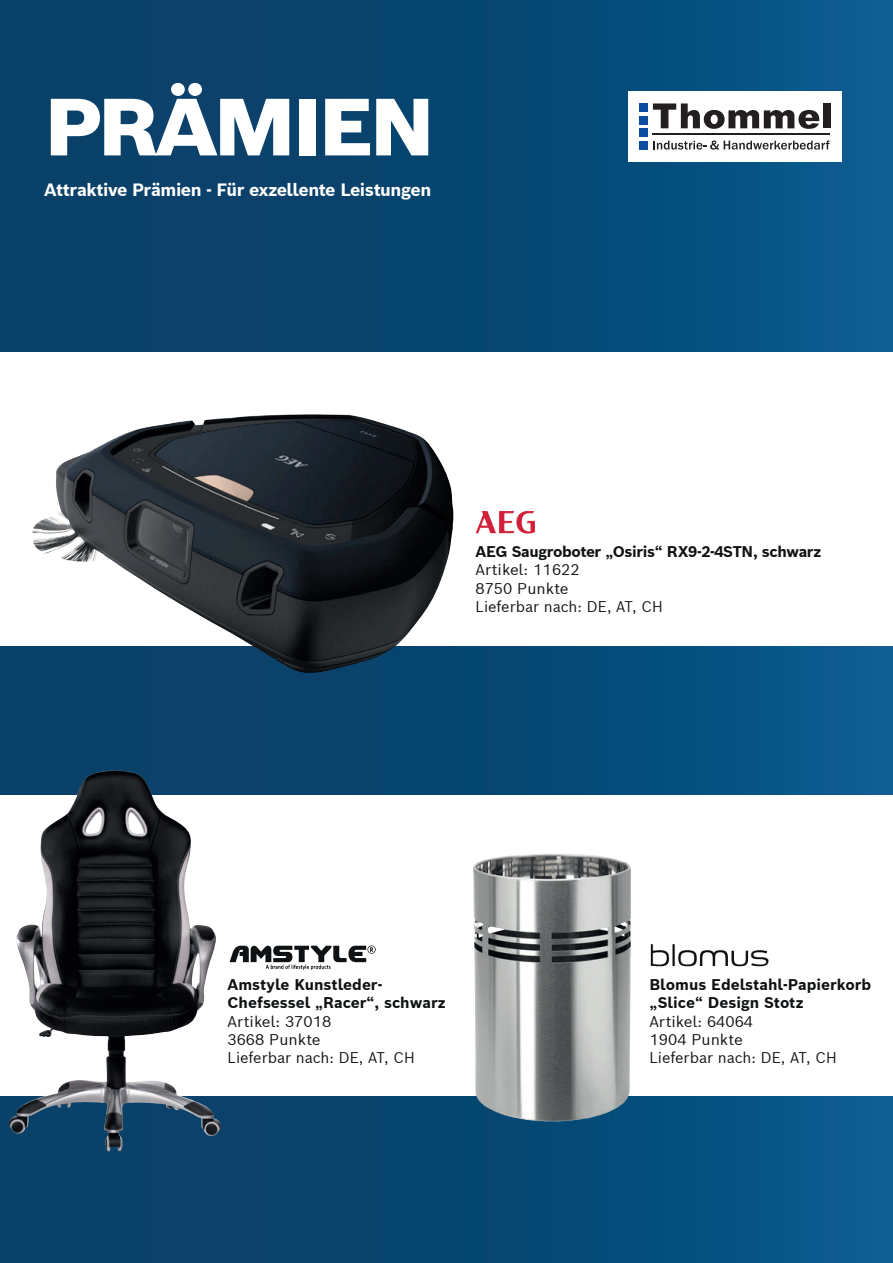
<style>
.page{position:relative;width:893px;height:1263px;background:#fff}
.page>*{position:absolute;margin:0;border:0;box-sizing:border-box;transform-origin:0 0}
.t1{font:900 79.2px "Bosch Sans";letter-spacing:-.05em;color:#fff;scale:1.05 1}
.t2{font:700 17.4px "Bosch Sans";letter-spacing:-.025em;color:#fff}
.t3{font:15.15px/18.1px "Bosch Sans";color:#0f1214}
.t4{font:700 15.15px/18.1px "Bosch Sans";color:#0f1214}
.t5{font:700 15.15px "Bosch Sans";letter-spacing:-.025em;color:#0f1214}
</style>
<div class="page">
<div style="left:0;top:0;width:893px;height:1263px;background:linear-gradient(to right,#0a3a60,#08578a)"></div>
<svg style="left:0;top:352px;width:893px;height:293px"></svg>
<div style="left:0;top:795px;width:893px;height:301px;background:#fff"></div>
<img style="left:651px;top:944px;width:77px;height:22px">
<img style="left:31px;top:414px;width:276px;height:120px">
<img style="left:473px;top:853px;width:140px;height:268px">
<img style="left:9px;top:771px;width:212px;height:380px">
<svg style="left:516px;top:511px;width:11px;height:13px"></svg>
<svg style="left:230px;top:945px;width:146px;height:25px"></svg>
<div style="left:628px;top:91px;width:213px;height:71px;background:#fff"></div>
<hr style="left:652px;top:133px;width:178px;height:2px;background:#231f20">
<div style="left:639px;top:103px;width:8px;height:9px;background:#0d4da1"></div>
<div style="left:639px;top:116px;width:8px;height:8px;background:#0d4da1"></div>
<div style="left:639px;top:129px;width:8px;height:8px;background:#0d4da1"></div>
<div style="left:639px;top:141px;width:8px;height:8px;background:#0d4da1"></div>
<div style="left:823px;top:103px;width:7px;height:25px;background:#231f20"></div>
<svg style="left:653px;top:103px;width:166px;height:26px"></svg>
<svg style="left:653px;top:140px;width:177px;height:10px"></svg>
<h1 class="t1" style="left:44px;top:74px;width:373px">PRÄMIEN</h1>
<p class="t2" style="left:44px;top:178px;width:389px">Attraktive Prämien - Für exzellente Leistungen</p>
<p class="t5" style="left:475px;top:541px;width:347px">AEG Saugroboter „Osiris“ RX9-2-4STN, schwarz</p>
<p class="t3" style="left:475px;top:560px;width:189px">Artikel: 11622<br>8750 Punkte<br>Lieferbar nach: DE, AT, CH</p>
<p class="t4" style="left:227px;top:975px;width:220px">Amstyle Kunstleder-<br>Chefsessel „Racer“, schwarz</p>
<p class="t3" style="left:227px;top:1011px;width:189px">Artikel: 37018<br>3668 Punkte<br>Lieferbar nach: DE, AT, CH</p>
<p class="t4" style="left:649px;top:975px;width:223px">Blomus Edelstahl-Papierkorb „Slice“ Design Stotz</p>
<p class="t3" style="left:649px;top:1011px;width:189px">Artikel: 64064<br>1904 Punkte<br>Lieferbar nach: DE, AT, CH</p>
</div>
